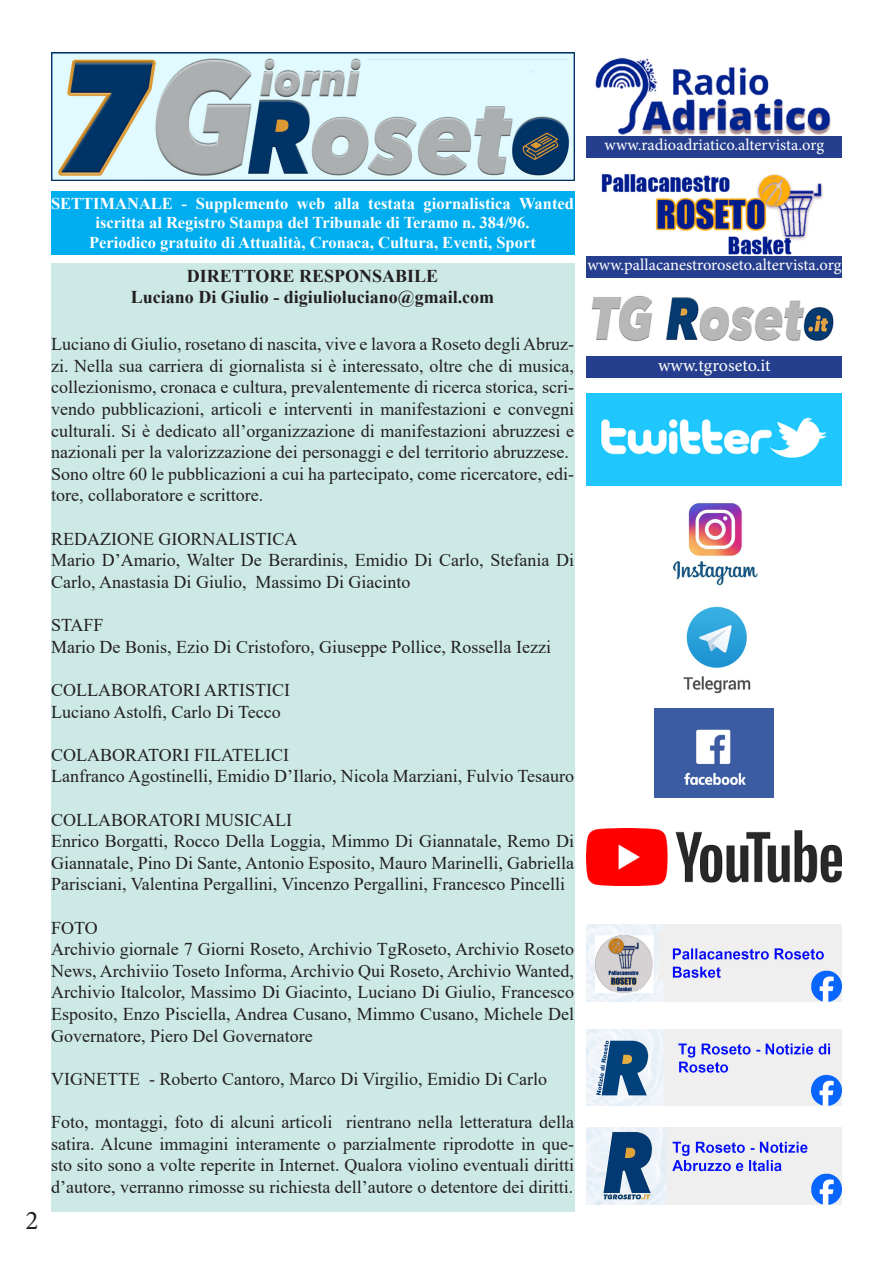
<style>
.page{position:relative;width:893px;height:1263px;background:#fff}
.page>*{position:absolute;margin:0;border:0;box-sizing:border-box;transform-origin:0 0}
.t1{font:27px "Minion Pro";color:#231f20}
.t2{font:18px/21.6px "Times New Roman";color:#231f20;text-align:justify}
.t3{font:700 18px "Times New Roman";color:#231f20}
.t4{font:18px "Minion Pro";color:#fff}
.t5{font:700 16.5px/19.8px "Times New Roman";color:#fff;text-align:center}
.t6{font:16.5px "Minion Pro";color:#fff}
</style>
<div class="page">
<div style="left:51px;top:264px;width:523px;height:948px;background:#cce9e6"></div>
<img style="left:51px;top:53px;width:523px;height:128px">
<img style="left:683px;top:606px;width:68px;height:88px">
<img style="left:655px;top:709px;width:119px;height:89px">
<img style="left:673px;top:503px;width:85px;height:83px">
<img style="left:591px;top:296px;width:243px;height:46px">
<img style="left:601px;top:174px;width:222px;height:81px">
<img style="left:595px;top:57px;width:236px;height:78px">
<img style="left:587px;top:925px;width:255px;height:76px">
<img style="left:587px;top:1029px;width:255px;height:76px">
<img style="left:587px;top:393px;width:255px;height:92px">
<div style="left:51px;top:191px;width:523px;height:64px;background:#00aeef"></div>
<div style="left:587px;top:356px;width:255px;height:22px;background:#253f8e"></div>
<div style="left:587px;top:257px;width:255px;height:21px;background:#253f8e"></div>
<div style="left:587px;top:136px;width:255px;height:21px;background:#253f8e"></div>
<img style="left:587px;top:1127px;width:255px;height:77px">
<img style="left:587px;top:829px;width:255px;height:56px">
<p class="t6" style="left:605px;top:133px;width:221px">www.radioadriatico.altervista.org</p>
<h1 class="t1" style="left:25px;top:1202px;width:14px">2</h1>
<p class="t5" style="left:51px;top:193px;width:524px">SETTIMANALE - Supplemento web alla testata giornalistica Wanted iscritta al Registro Stampa del Tribunale di Teramo n. 384/96.</p>
<p class="t5" style="left:89px;top:232px;width:448px">Periodico gratuito di Attualità, Cronaca, Cultura, Eventi, Sport</p>
<p class="t3" style="left:187px;top:263px;width:253px">DIRETTORE RESPONSABILE</p>
<p class="t3" style="left:131px;top:284px;width:365px">Luciano Di Giulio - digiulioluciano@gmail.com</p>
<p class="t2" style="left:51px;top:333px;width:525px">Luciano di Giulio, rosetano di nascita, vive e lavora a Roseto degli Abruz&shy;zi. Nella sua carriera di giornalista si è interessato, oltre che di musica, collezionismo, cronaca e cultura, prevalentemente di ricerca storica, scri&shy;vendo pubblicazioni, articoli e interventi in manifestazioni e convegni culturali. Si è dedicato all’organizzazione di manifestazioni abruzzesi e nazionali per la valorizzazione dei personaggi e del territorio abruzzese.</p>
<p class="t2" style="left:51px;top:462px;width:524px">Sono oltre 60 le pubblicazioni a cui ha partecipato, come ricercatore, edi&shy;tore, collaboratore e scrittore.</p>
<p class="t2" style="left:51px;top:527px;width:248px">REDAZIONE GIORNALISTICA</p>
<p class="t2" style="left:51px;top:549px;width:525px">Mario D’Amario, Walter De Berardinis, Emidio Di Carlo, Stefania Di<br>Carlo, Anastasia Di Giulio, Massimo Di Giacinto</p>
<p class="t2" style="left:51px;top:614px;width:54px">STAFF</p>
<p class="t2" style="left:51px;top:635px;width:501px">Mario De Bonis, Ezio Di Cristoforo, Giuseppe Pollice, Rossella Iezzi</p>
<p class="t2" style="left:51px;top:678px;width:241px">COLLABORATORI ARTISTICI</p>
<p class="t2" style="left:51px;top:700px;width:231px">Luciano Astolfi, Carlo Di Tecco</p>
<p class="t2" style="left:51px;top:743px;width:240px">COLABORATORI FILATELICI</p>
<p class="t2" style="left:51px;top:765px;width:525px">Lanfranco Agostinelli, Emidio D’Ilario, Nicola Marziani, Fulvio Tesauro</p>
<p class="t2" style="left:51px;top:808px;width:243px">COLLABORATORI MUSICALI</p>
<p class="t2" style="left:51px;top:830px;width:525px">Enrico Borgatti, Rocco Della Loggia, Mimmo Di Giannatale, Remo Di Giannatale, Pino Di Sante, Antonio Esposito, Mauro Marinelli, Gabriella Parisciani, Valentina Pergallini, Vincenzo Pergallini, Francesco Pincelli</p>
<p class="t2" style="left:51px;top:916px;width:48px">FOTO</p>
<p class="t2" style="left:51px;top:938px;width:525px">Archivio giornale 7 Giorni Roseto, Archivio TgRoseto, Archivio Roseto News, Archiviio Toseto Informa, Archivio Qui Roseto, Archivio Wanted, Archivio Italcolor, Massimo Di Giacinto, Luciano Di Giulio, Francesco Esposito, Enzo Pisciella, Andrea Cusano, Mimmo Cusano, Michele Del Governatore, Piero Del Governatore</p>
<p class="t2" style="left:51px;top:1067px;width:498px">VIGNETTE - Roberto Cantoro, Marco Di Virgilio, Emidio Di Carlo</p>
<p class="t2" style="left:51px;top:1110px;width:525px">Foto, montaggi, foto di alcuni articoli rientrano nella letteratura della satira. Alcune immagini interamente o parzialmente riprodotte in que&shy;sto sito sono a volte reperite in Internet. Qualora violino eventuali diritti d’autore, verranno rimosse su richiesta dell’autore o detentore dei diritti.</p>
<p class="t6" style="left:587px;top:254px;width:256px">www.pallacanestroroseto.altervista.org</p>
<p class="t4" style="left:658px;top:353px;width:114px">www.tgroseto.it</p>
</div>
